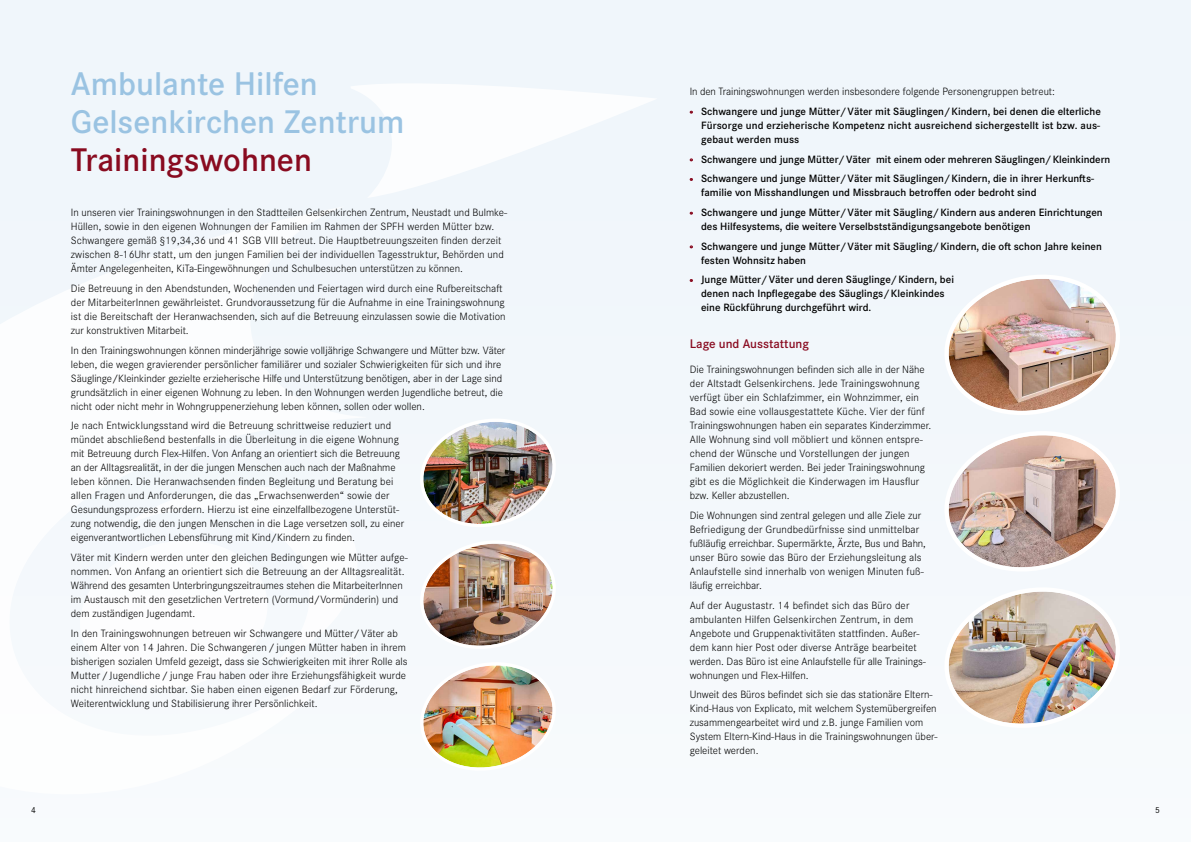
<style>
.page{position:relative;width:1191px;height:842px;background:#f0f6fb}
.page>*{position:absolute;margin:0;border:0;box-sizing:border-box;transform-origin:0 0}
.t1{font:600 34px/38px "Corporate S Pro";color:#9ac3e2}
.t2{font:600 34px "Corporate S Pro";color:#890b20}
.t3{font:600 13px "Corporate S Pro";color:#890b20}
.t4{font:300 11px/14px "Corporate S Pro";letter-spacing:.005em;color:#000}
.t5{font:600 11px/19.7px "Corporate S Pro";color:#000}
.t6{font:9px "Corporate S Pro";color:#000}
.s1{font-weight:300}
.s2{font-weight:800;color:#890b20}
</style>
<div class="page">
<svg style="left:0;top:208px;width:359px;height:586px;fill:#fcfdfe"></svg>
<svg style="left:351px;top:84px;width:304px;height:113px"></svg>
<svg style="left:119px;top:472px;width:244px;height:193px"></svg>
<div style="left:72px;top:532px;width:203px;height:166px;background:#fcfdfe"></div>
<img style="left:420px;top:419px;width:136px;height:352px">
<img style="left:945px;top:275px;width:175px;height:453px">
<h1 class="t1" style="left:71px;top:63px;width:335px">Ambulante Hilfen<br>Gelsenkirchen Zentrum</h1>
<h1 class="t2" style="left:71px;top:135px;width:242px">Trainingswohnen</h1>
<p class="t4" style="left:71px;top:205px;width:438px">In unseren vier Trainingswohnungen in den Stadtteilen Gelsenkirchen Zentrum, Neustadt und Bulmke-Hüllen, sowie in den eigenen Wohnungen der Familien im Rahmen der SPFH werden Mütter bzw.<br>Schwangere gemäß §19,34,36 und 41 SGB VIII betreut. Die Hauptbetreuungszeiten finden derzeit zwischen 8-16Uhr statt, um den jungen Familien bei der individuellen Tagesstruktur, Behörden und Ämter Angelegenheiten, KiTa-Eingewöhnungen und Schulbesuchen unterstützen zu können.</p>
<p class="t4" style="left:71px;top:281px;width:436px">Die Betreuung in den Abendstunden, Wochenenden und Feiertagen wird durch eine Rufbereitschaft der MitarbeiterInnen gewährleistet. Grundvoraussetzung für die Aufnahme in eine Trainingswohnung ist die Bereitschaft der Heranwachsenden, sich auf die Betreuung einzulassen sowie die Motivation zur konstruktiven Mitarbeit.</p>
<p class="t4" style="left:71px;top:342px;width:436px">In den Trainingswohnungen können minderjährige sowie volljährige Schwangere und Mütter bzw. Väter leben, die wegen gravierender persönlicher familiärer und sozialer Schwierigkeiten für sich und ihre Säuglinge/Kleinkinder gezielte erzieherische Hilfe und Unterstützung benötigen, aber in der Lage sind grundsätzlich in einer eigenen Wohnung zu leben. In den Wohnungen werden Jugendliche betreut, die nicht oder nicht mehr in Wohngruppenerziehung leben können, sollen oder wollen.</p>
<p class="t4" style="left:71px;top:418px;width:335px">Je nach Entwicklungsstand wird die Betreuung schrittweise reduziert und mündet abschließend bestenfalls in die Überleitung in die eigene Wohnung mit Betreuung durch Flex-Hilfen. Von Anfang an orientiert sich die Betreuung an der Alltagsrealität, in der die jungen Menschen auch nach der Maßnahme leben können. Die Heranwachsenden finden Begleitung und Beratung bei allen Fragen und Anforderungen, die das „Erwachsenwerden“ sowie der Gesundungsprozess erfordern. Hierzu ist eine einzelfallbezogene Unterstüt&shy;zung notwendig, die den jungen Menschen in die Lage versetzen soll, zu einer eigenverantwortlichen Lebensführung mit Kind/Kindern zu finden.</p>
<p class="t4" style="left:71px;top:550px;width:338px">Väter mit Kindern werden unter den gleichen Bedingungen wie Mütter aufge&shy;nommen. Von Anfang an orientiert sich die Betreuung an der Alltagsrealität.<br>Während des gesamten Unterbringungszeitraumes stehen die MitarbeiterInnen im Austausch mit den gesetzlichen Vertretern (Vormund/Vormünderin) und dem zuständigen Jugendamt.</p>
<p class="t4" style="left:71px;top:625px;width:338px">In den Trainingswohnungen betreuen wir Schwangere und Mütter/ Väter ab einem Alter von 14 Jahren. Die Schwangeren / jungen Mütter haben in ihrem bisherigen sozialen Umfeld gezeigt, dass sie Schwierigkeiten mit ihrer Rolle als Mutter / Jugendliche / junge Frau haben oder ihre Erziehungsfähigkeit wurde nicht hinreichend sichtbar. Sie haben einen eigenen Bedarf zur Förderung, Weiterentwicklung und Stabilisierung ihrer Persönlichkeit.</p>
<p class="t5" style="left:690px;top:81px;width:412px"><span class="s1">In den Trainingswohnungen werden insbesondere folgende Personengruppen betreut:<br></span><span class="s2">·</span> Schwangere und junge Mütter/ Väter mit Säuglingen/ Kindern, bei denen die elterliche</p>
<p class="t5" style="left:701px;top:118px;width:400px;line-height:14px">Fürsorge und erzieherische Kompetenz nicht ausreichend sichergestellt ist bzw. aus&shy;gebaut werden muss</p>
<p class="t5" style="left:690px;top:148px;width:422px"><span class="s2">·</span> Schwangere und junge Mütter/ Väter mit einem oder mehreren Säuglingen/ Kleinkindern <span class="s2">·</span> Schwangere und junge Mütter/ Väter mit Säuglingen/ Kindern, die in ihrer Herkunfts-</p>
<p class="t5" style="left:690px;top:182px;width:414px;text-indent:11px">familie von Misshandlungen und Missbrauch betroffen oder bedroht sind<br><span class="s2">·</span> Schwangere und junge Mütter/ Väter mit Säugling/ Kindern aus anderen Einrichtungen</p>
<p class="t5" style="left:690px;top:216px;width:413px;text-indent:11px">des Hilfesystems, die weitere Verselbstständigungsangebote benötigen<br><span class="s2">·</span> Schwangere und junge Mütter/ Väter mit Säugling/ Kindern, die oft schon Jahre keinen</p>
<p class="t5" style="left:690px;top:249px;width:266px;text-indent:11px">festen Wohnsitz haben<br><span class="s2">·</span> Junge Mütter/ Väter und deren Säuglinge/ Kindern, bei</p>
<p class="t5" style="left:701px;top:286px;width:245px;line-height:14px">denen nach Inpflegegabe des Säuglings/ Kleinkindes eine Rückführung durchgeführt wird.</p>
<p class="t3" style="left:690px;top:334px;width:121px">Lage und Ausstattung</p>
<p class="t4" style="left:690px;top:362px;width:243px">Die Trainingswohnungen befinden sich alle in der Nähe der Altstadt Gelsenkirchens. Jede Trainingswohnung verfügt über ein Schlafzimmer, ein Wohnzimmer, ein Bad sowie eine vollausgestattete Küche. Vier der fünf Trainingswohnungen haben ein separates Kinderzimmer.<br>Alle Wohnung sind voll möbliert und können entspre&shy;chend der Wünsche und Vorstellungen der jungen Familien dekoriert werden. Bei jeder Trainingswohnung gibt es die Möglichkeit die Kinderwagen im Hausflur bzw. Keller abzustellen.</p>
<p class="t4" style="left:690px;top:508px;width:238px">Die Wohnungen sind zentral gelegen und alle Ziele zur Befriedigung der Grundbedürfnisse sind unmittelbar fußläufig erreichbar. Supermärkte, Ärzte, Bus und Bahn, unser Büro sowie das Büro der Erziehungsleitung als Anlaufstelle sind innerhalb von wenigen Minuten fuß&shy;läufig erreichbar.</p>
<p class="t4" style="left:690px;top:597px;width:237px">Auf der Augustastr. 14 befindet sich das Büro der ambulanten Hilfen Gelsenkirchen Zentrum, in dem Angebote und Gruppenaktivitäten stattfinden. Außer&shy;dem kann hier Post oder diverse Anträge bearbeitet werden. Das Büro ist eine Anlaufstelle für alle Trainings&shy;wohnungen und Flex-Hilfen.</p>
<p class="t4" style="left:690px;top:687px;width:249px">Unweit des Büros befindet sich sie das stationäre Eltern-Kind-Haus von Explicato, mit welchem Systemübergreifen zusammengearbeitet wird und z.B. junge Familien vom System Eltern-Kind-Haus in die Trainingswohnungen über&shy;geleitet werden.</p>
<p class="t6" style="left:31px;top:803px;width:6px">4</p>
<p class="t6" style="left:1155px;top:803px;width:6px">5</p>
</div>
